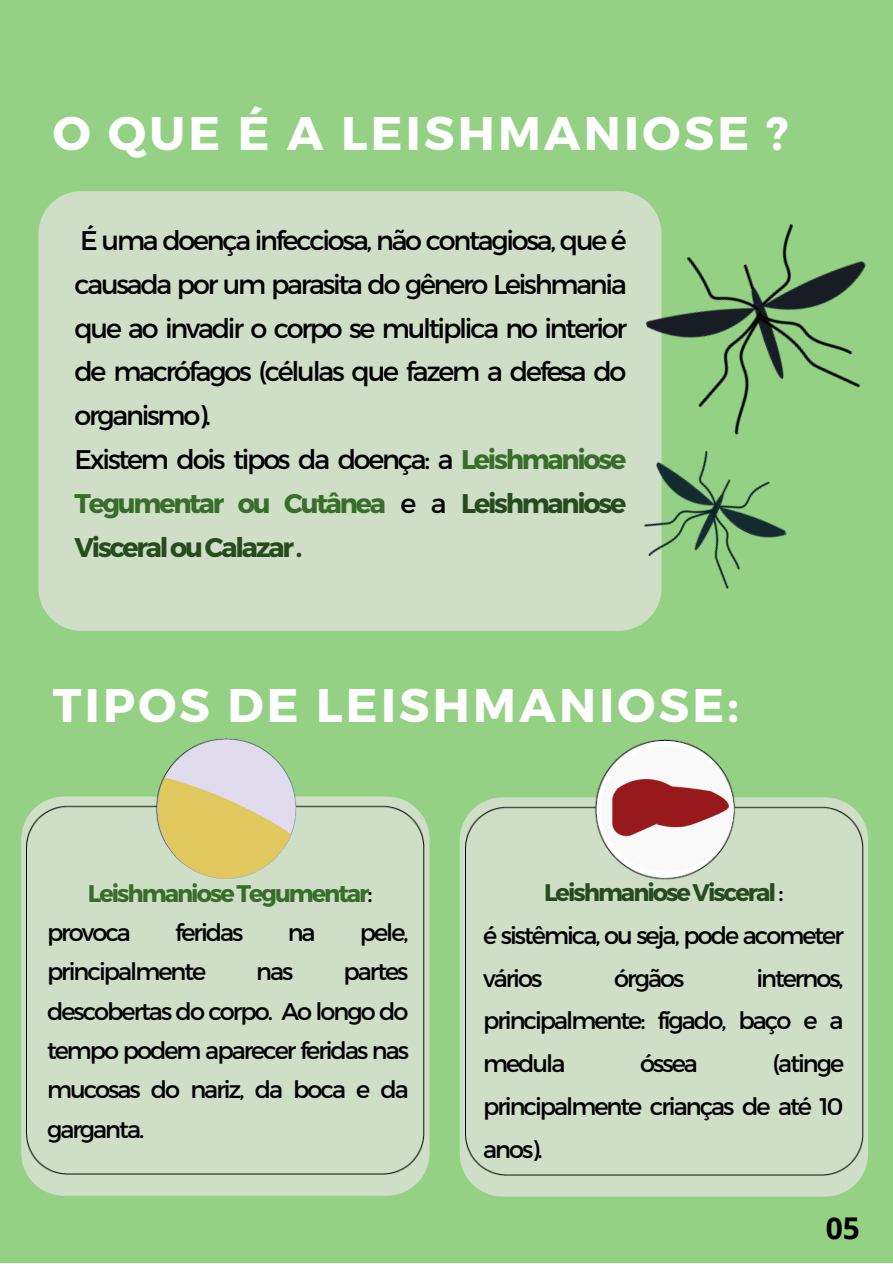
<style>
.page{position:relative;width:893px;height:1264px;background:#fff}
.page>*{position:absolute;margin:0;border:0;box-sizing:border-box;transform-origin:0 0}
.t1{font:700 47.1px "Montserrat";letter-spacing:.07em;color:#fff}
.t2{font:700 30px "Open Sans";color:#000}
.t3{font:27px/43.8px "Montserrat";letter-spacing:-.085em;color:#000}
.t4{font:24px/42.8px "Montserrat";letter-spacing:-.085em;color:#000;text-align:justify}
.t5{font:700 24px/39.3px "Montserrat";letter-spacing:-.085em;color:#396d2c}
.s1{font-weight:700;color:#396d2c}
.s2{font-weight:700;color:#274b1e}
.s3{font-weight:400;color:#000}
</style>
<div class="page">
<div style="left:0;top:0;width:892px;height:1262px;background:#94d185"></div>
<div style="left:38px;top:191px;width:620px;height:440px;background:#cfdfc7"></div>
<svg style="left:459px;top:820px;width:409px;height:376px;fill:#cfdfc7"></svg>
<img style="left:630px;top:206px;width:236px;height:228px">
<img style="left:618px;top:434px;width:169px;height:172px">
<div style="left:465px;top:797px;width:398px;height:378px;background:#cfdfc7"></div>
<img style="left:595px;top:739px;width:143px;height:154px">
<svg style="left:21px;top:818px;width:408px;height:377px;fill:#cfdfc7"></svg>
<img style="left:27px;top:738px;width:397px;height:436px">
<img style="left:157px;top:739px;width:138px;height:139px">
<h1 class="t1" style="left:53px;top:103px;width:737px">O QUE É A LEISHMANIOSE ?</h1>
<p class="t3" style="left:74px;top:217px;width:554px">É uma doença infecciosa, não contagiosa, que é causada por um parasita do gênero Leishmania que ao invadir o corpo se multiplica no interior de macrófagos (células que fazem a defesa do organismo).<br>Existem dois tipos da doença: a <span class="s1">Leishmaniose Tegumentar ou Cutânea</span> e a <span class="s2">Leishmaniose VisceralouCalazar.</span></p>
<h1 class="t1" style="left:53px;top:675px;width:687px">TIPOS DE LEISHMANIOSE:</h1>
<p class="t5" style="left:47px;top:872px;width:327px;text-indent:41px">LeishmanioseTegumentar<span class="s3">: provoca</span></p>
<p class="t4" style="left:175px;top:909px;width:70px">feridas</p>
<p class="t4" style="left:288px;top:909px;width:29px">na</p>
<p class="t4" style="left:360px;top:909px;width:50px">pele,</p>
<p class="t4" style="left:47px;top:949px;width:161px">principalmente</p>
<p class="t4" style="left:256px;top:949px;width:39px">nas</p>
<p class="t4" style="left:47px;top:951px;width:364px;line-height:39.3px;text-indent:296px">partes descobertas do corpo. Ao longo do tempo podem aparecer feridas nas mucosas do nariz, da boca e da garganta.</p>
<p class="t4" style="left:483px;top:870px;width:362px;text-align:left;text-indent:61px"><span class="s2">LeishmanioseVisceral</span> :<br>é sistêmica, ou seja, pode acometer vários</p>
<p class="t4" style="left:614px;top:955px;width:72px">órgãos</p>
<p class="t4" style="left:483px;top:955px;width:362px;text-indent:273px">internos, principalmente: fígado, baço e a medula</p>
<p class="t4" style="left:640px;top:1040px;width:59px">óssea</p>
<p class="t4" style="left:483px;top:1040px;width:363px;text-indent:289px">(atinge principalmente crianças de até 10 anos).</p>
<p class="t2" style="left:825px;top:1206px;width:36px">05</p>
</div>
